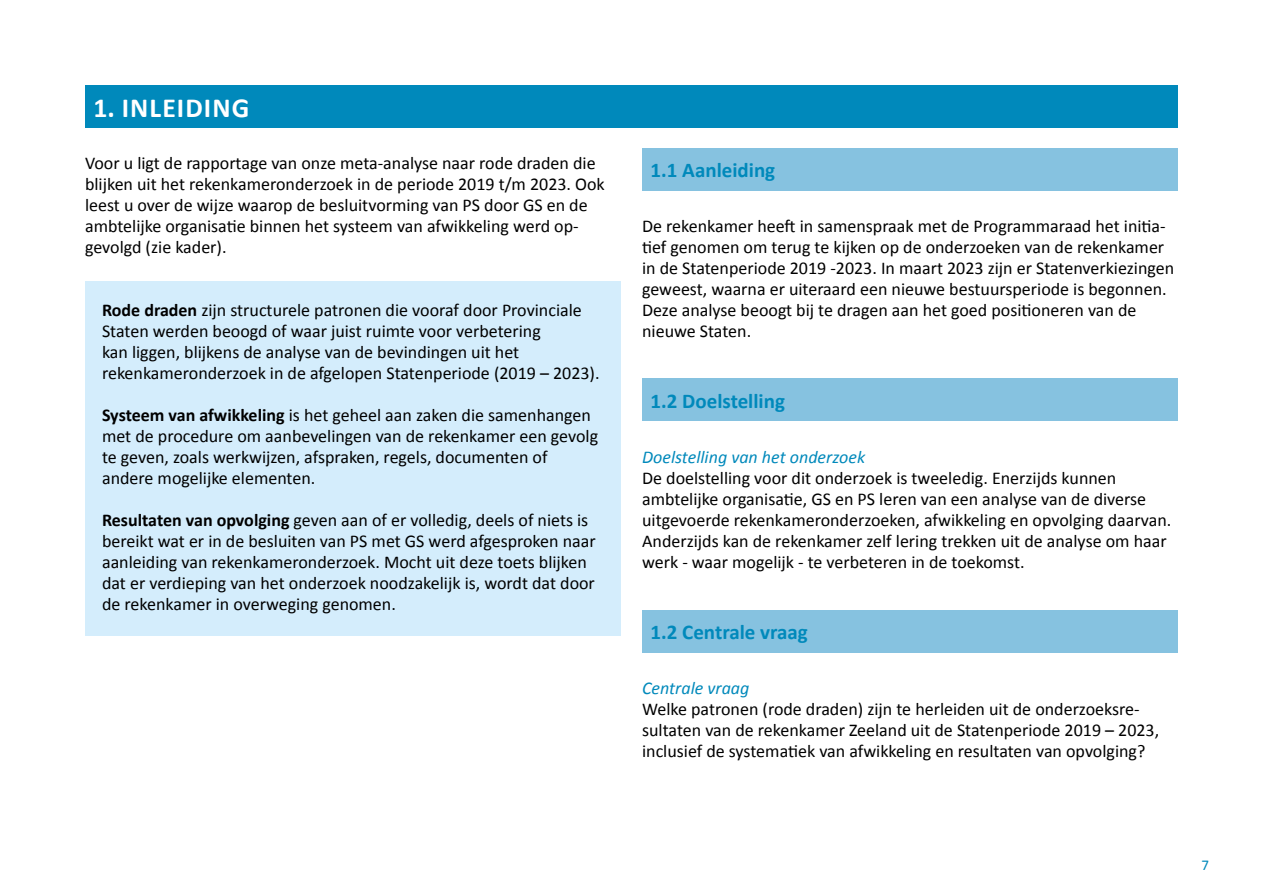
<style>
.page{position:relative;width:1263px;height:893px;background:#fff}
.page>*{position:absolute;margin:0;border:0;box-sizing:border-box;transform-origin:0 0}
.t1{font:700 27.6px "Calibri";letter-spacing:.04em;color:#fff}
.t2{font:700 21px "Calibri";color:#0089bb}
.t3{font:18px/21px "Calibri";color:#000}
.t4{font:italic 18px "Calibri";color:#0089bb}
.t5{font:15px "Calibri";color:#0089bb}
.s1{font-weight:700}
</style>
<div class="page">
<div style="left:85px;top:282px;width:536px;height:354px;background:#d4edfc"></div>
<div style="left:642px;top:610px;width:536px;height:43px;background:#86c2e0"></div>
<div style="left:642px;top:379px;width:536px;height:42px;background:#86c2e0"></div>
<div style="left:642px;top:148px;width:536px;height:43px;background:#86c2e0"></div>
<div style="left:85px;top:85px;width:1093px;height:43px;background:#0089bb"></div>
<p class="t1" style="left:94px;top:88px;width:157px">1. INLEIDING</p>
<p class="t3" style="left:85px;top:152px;width:521px">Voor u ligt de rapportage van onze meta-analyse naar rode draden die blijken uit het rekenkameronderzoek in de periode 2019 t/m 2023. Ook leest u over de wijze waarop de besluitvorming van PS door GS en de ambtelijke organisatie binnen het systeem van afwikkeling werd op&shy;gevolgd (zie kader).</p>
<p class="t3" style="left:102px;top:299px;width:499px"><span class="s1">Rode draden</span> zijn structurele patronen die vooraf door Provinciale Staten werden beoogd of waar juist ruimte voor verbetering<br>kan liggen, blijkens de analyse van de bevindingen uit het rekenkameronderzoek in de afgelopen Statenperiode (2019 – 2023).</p>
<p class="t3" style="left:102px;top:404px;width:498px"><span class="s1">Systeem van afwikkeling</span> is het geheel aan zaken die samenhangen met de procedure om aanbevelingen van de rekenkamer een gevolg te geven, zoals werkwijzen, afspraken, regels, documenten of andere mogelijke elementen.</p>
<p class="t3" style="left:102px;top:509px;width:495px"><span class="s1">Resultaten van opvolging</span> geven aan of er volledig, deels of niets is bereikt wat er in de besluiten van PS met GS werd afgesproken naar aanleiding van rekenkameronderzoek. Mocht uit deze toets blijken dat er verdieping van het onderzoek noodzakelijk is, wordt dat door de rekenkamer in overweging genomen.</p>
<h3 class="t2" style="left:651px;top:155px;width:126px">1.1 Aanleiding</h3>
<p class="t3" style="left:642px;top:215px;width:534px">De rekenkamer heeft in samenspraak met de Programmaraad het initia&shy;tief genomen om terug te kijken op de onderzoeken van de rekenkamer in de Statenperiode 2019 -2023. In maart 2023 zijn er Statenverkiezingen geweest, waarna er uiteraard een nieuwe bestuursperiode is begonnen.<br>Deze analyse beoogt bij te dragen aan het goed positioneren van de nieuwe Staten.</p>
<h3 class="t2" style="left:651px;top:386px;width:136px">1.2 Doelstelling</h3>
<p class="t4" style="left:642px;top:445px;width:225px">Doelstelling van het onderzoek</p>
<p class="t3" style="left:642px;top:467px;width:531px">De doelstelling voor dit onderzoek is tweeledig. Enerzijds kunnen ambtelijke organisatie, GS en PS leren van een analyse van de diverse uitgevoerde rekenkameronderzoeken, afwikkeling en opvolging daarvan.<br>Anderzijds kan de rekenkamer zelf lering trekken uit de analyse om haar werk - waar mogelijk - te verbeteren in de toekomst.</p>
<h3 class="t2" style="left:651px;top:617px;width:159px">1.2 Centrale vraag</h3>
<p class="t4" style="left:642px;top:676px;width:109px">Centrale vraag</p>
<p class="t3" style="left:642px;top:698px;width:519px">Welke patronen (rode draden) zijn te herleiden uit de onderzoeksre&shy;sultaten van de rekenkamer Zeeland uit de Statenperiode 2019 – 2023, inclusief de systematiek van afwikkeling en resultaten van opvolging?</p>
<p class="t5" style="left:1201px;top:854px;width:9px">7</p>
</div>
